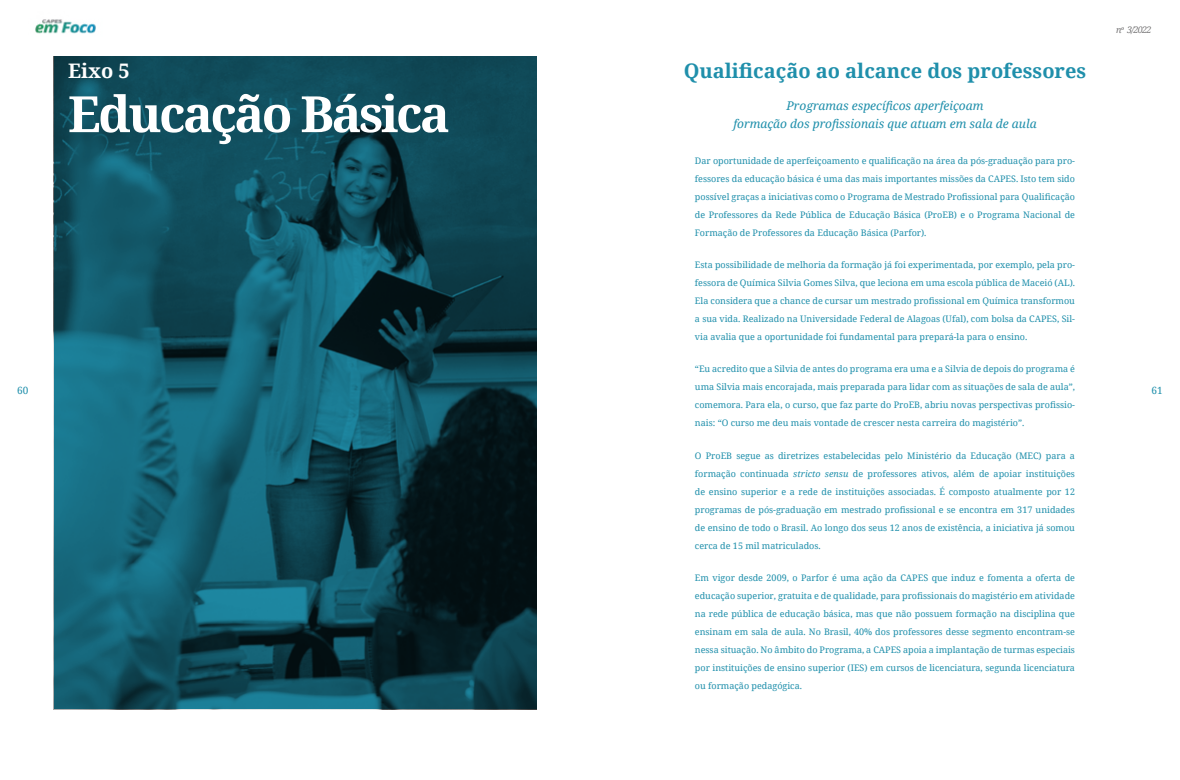
<style>
.page{position:relative;width:1180px;height:780px;background:#fff}
.page>*{position:absolute;margin:0;border:0;box-sizing:border-box;transform-origin:0 0}
.t1{font:700 50px "Noto Serif";letter-spacing:-.05em;color:#fff}
.t2{font:700 20px "Noto Serif";color:#1f8fab}
.t3{font:700 20px "Noto Serif";color:#fff}
.t4{font:italic 12px/18px "Noto Serif";color:#1f8fab;text-align:center}
.t5{font:10px "Noto Serif";color:#1f8fab}
.t6{font:9px/18px "Noto Serif";color:#1f8fab;text-align:justify}
.t7{font:italic 9px "Noto Serif";color:#767576}
.s1{font-size:8px}
.s2{font-style:italic}
</style>
<div class="page">
<img style="left:35px;top:19px;width:67px;height:40px">
<img style="left:54px;top:57px;width:482px;height:652px">
<p class="t7" style="left:1115px;top:23px;width:37px">n<span class="s1">º</span> 3/2022</p>
<h2 class="t2" style="left:683px;top:57px;width:404px">Qualificação ao alcance dos professores</h2>
<h3 class="t4" style="left:733px;top:96px;width:305px">Programas específicos aperfeiçoam<br>formação dos profissionais que atuam em sala de aula</h3>
<p class="t6" style="left:694px;top:151px;width:381px">Dar oportunidade de aperfeiçoamento e qualificação na área da pós-graduação para pro&shy;fessores da educação básica é uma das mais importantes missões da CAPES. Isto tem sido possível graças a iniciativas como o Programa de Mestrado Profissional para Qualificação de Professores da Rede Pública de Educação Básica (ProEB) e o Programa Nacional de Formação de Professores da Educação Básica (Parfor).</p>
<p class="t6" style="left:694px;top:255px;width:381px">Esta possibilidade de melhoria da formação já foi experimentada, por exemplo, pela pro&shy;fessora de Química Silvia Gomes Silva, que leciona em uma escola pública de Maceió (AL).<br>Ela considera que a chance de cursar um mestrado profissional em Química transformou a sua vida. Realizado na Universidade Federal de Alagoas (Ufal), com bolsa da CAPES, Sil&shy;via avalia que a oportunidade foi fundamental para prepará-la para o ensino.</p>
<p class="t6" style="left:694px;top:360px;width:381px">“Eu acredito que a Silvia de antes do programa era uma e a Silvia de depois do programa é uma Silvia mais encorajada, mais preparada para lidar com as situações de sala de aula”, comemora. Para ela, o curso, que faz parte do ProEB, abriu novas perspectivas profissio&shy;nais: “O curso me deu mais vontade de crescer nesta carreira do magistério”.</p>
<p class="t6" style="left:694px;top:446px;width:381px">O ProEB segue as diretrizes estabelecidas pelo Ministério da Educação (MEC) para a formação continuada <span class="s2">stricto sensu</span> de professores ativos, além de apoiar instituições de ensino superior e a rede de instituições associadas. É composto atualmente por 12 programas de pós-graduação em mestrado profissional e se encontra em 317 unidades de ensino de todo o Brasil. Ao longo dos seus 12 anos de existência, a iniciativa já somou cerca de 15 mil matriculados.</p>
<p class="t6" style="left:694px;top:568px;width:381px">Em vigor desde 2009, o Parfor é uma ação da CAPES que induz e fomenta a oferta de educação superior, gratuita e de qualidade, para profissionais do magistério em atividade na rede pública de educação básica, mas que não possuem formação na disciplina que ensinam em sala de aula. No Brasil, 40% dos professores desse segmento encontram-se nessa situação. No âmbito do Programa, a CAPES apoia a implantação de turmas especiais por instituições de ensino superior (IES) em cursos de licenciatura, segunda licenciatura ou formação pedagógica.</p>
<h2 class="t3" style="left:68px;top:57px;width:63px">Eixo 5</h2>
<h1 class="t1" style="left:68px;top:79px;width:383px">Educação Básica</h1>
<p class="t5" style="left:17px;top:383px;width:13px">60</p>
<p class="t5" style="left:1151px;top:383px;width:13px">61</p>
</div>
